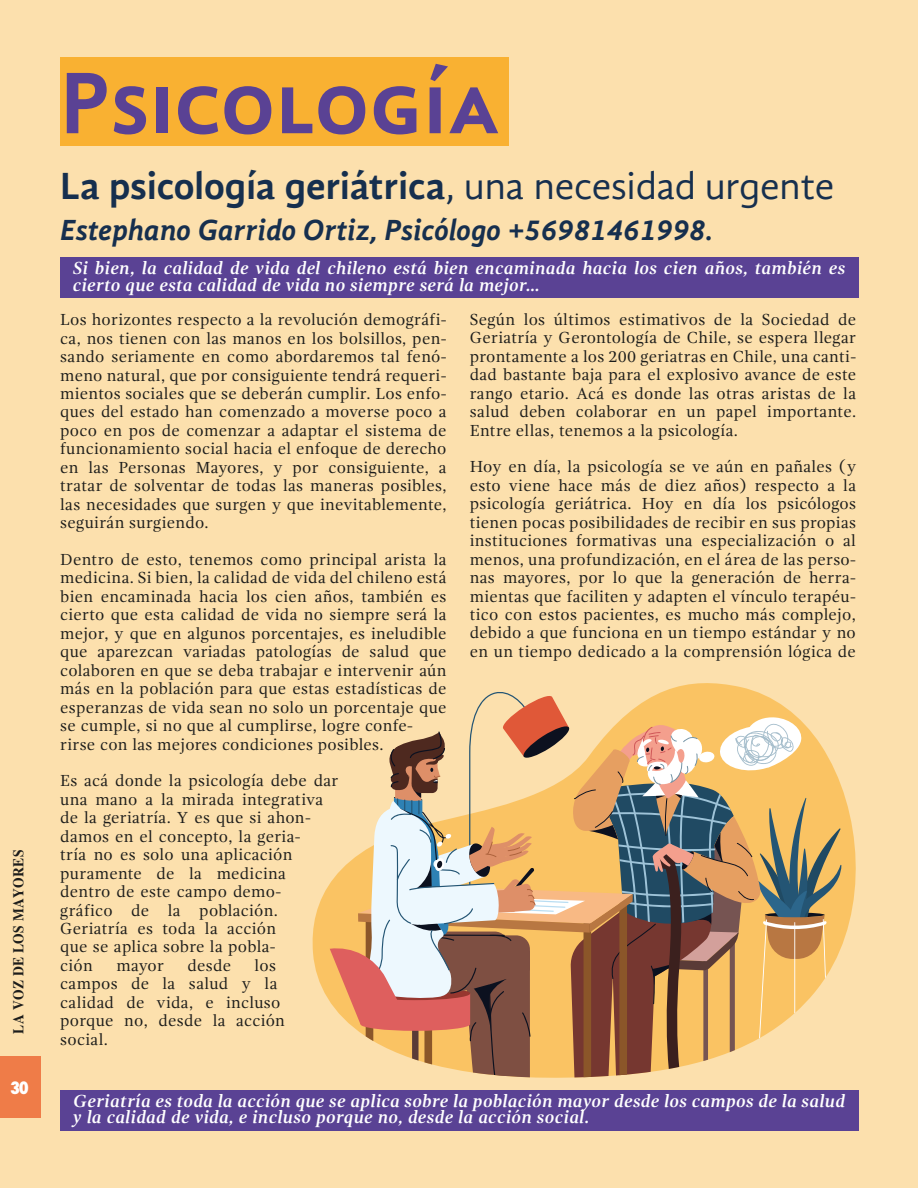
<style>
.page{position:relative;width:918px;height:1188px;background:#fce0ad}
.page>*{position:absolute;margin:0;border:0;box-sizing:border-box;transform-origin:0 0}
.t1{font:700 90px "Gandhi Sans";color:#5a4294}
.t2{font:700 39px "Gandhi Sans";color:#162f4e}
.t3{font:italic 700 30px "Gandhi Sans";color:#162f4e}
.t4{font:italic 700 18px/16.5px "Gandhi Serif";letter-spacing:.02em;color:#fff}
.t5{font:16.5px/18.5px "Gandhi Serif";letter-spacing:.02em;color:#1d1d1b;text-align:justify}
.t6{font:800 condensed 16.5px "Futura";color:#fff}
.t7{font:700 15px "Times";letter-spacing:.025em;color:#1d1d1b;scale:.9 1}
.s1{font-weight:400}
</style>
<div class="page">
<div style="left:60px;top:58px;width:449px;height:88px;background:#f9b132"></div>
<div style="left:60px;top:1090px;width:798px;height:41px;background:#5a4294"></div>
<div style="left:60px;top:257px;width:798px;height:41px;background:#5a4294"></div>
<svg style="left:313px;top:683px;width:543px;height:395px"></svg>
<svg style="left:330px;top:689px;width:511px;height:388px"></svg>
<div style="left:0;top:1057px;width:40px;height:61px;background:#ef7c48"></div>
<p class="t7" style="left:10px;top:1034px;width:206px;rotate:-90deg">LA VOZ DE LOS MAYORES</p>
<p class="t6" style="left:10px;top:1077px;width:20px">30</p>
<h1 class="t1" style="left:60px;top:51px;width:442px">Psicología</h1>
<h2 class="t2" style="left:60px;top:164px;width:776px">La psicología geriátrica<span class="s1">, una necesidad urgente</span></h2>
<h3 class="t3" style="left:60px;top:212px;width:655px">Estephano Garrido Ortiz, Psicólogo +56981461998.</h3>
<p class="t4" style="left:73px;top:260px;width:774px">Si bien, la calidad de vida del chileno está bien encaminada hacia los cien años, también es cierto que esta calidad de vida no siempre será la mejor…</p>
<p class="t5" style="left:60px;top:311px;width:388px">Los horizontes respecto a la revolución demográfi&shy;ca, nos tienen con las manos en los bolsillos, pen&shy;sando seriamente en como abordaremos tal fenó&shy;meno natural, que por consiguiente tendrá requeri&shy;mientos sociales que se deberán cumplir. Los enfo&shy;ques del estado han comenzado a moverse poco a poco en pos de comenzar a adaptar el sistema de funcionamiento social hacia el enfoque de derecho en las Personas Mayores, y por consiguiente, a tratar de solventar de todas las maneras posibles, las necesidades que surgen y que inevitablemente, seguirán surgiendo.</p>
<p class="t5" style="left:60px;top:550px;width:388px;text-align:left">Dentro de esto, tenemos como principal arista la medicina. Si bien, la calidad de vida del chileno está bien encaminada hacia los cien años, también es cierto que esta calidad de vida no siempre será la mejor, y que en algunos porcentajes, es ineludible que aparezcan variadas patologías de salud que colaboren en que se deba trabajar e intervenir aún más en la población para que estas estadísticas de esperanzas de vida sean no solo un porcentaje que se cumple, si no que al cumplirse, logre confe&shy;rirse con las mejores condiciones posibles.</p>
<p class="t5" style="left:60px;top:772px;width:280px;text-align:left">Es acá donde la psicología debe dar una mano a la mirada integrativa de la geriatría. Y es que si ahon&shy;damos en el concepto, la geria-<br>tría no es solo una aplicación puramente de la medicina dentro de este campo demo-<br>gráfico de la población.<br>Geriatría es toda la acción<br>que se aplica sobre la pobla-<br>ción</p>
<p class="t5" style="left:60px;top:956px;width:226px;text-align:left;text-indent:194px">los campos de la salud y la calidad de vida, e incluso porque no, desde la acción social.</p>
<p class="t5" style="left:116px;top:956px;width:49px">mayor</p>
<p class="t5" style="left:188px;top:956px;width:45px">desde</p>
<p class="t5" style="left:470px;top:310px;width:388px">Según los últimos estimativos de la Sociedad de Geriatría y Gerontología de Chile, se espera llegar prontamente a los 200 geriatras en Chile, una canti&shy;dad bastante baja para el explosivo avance de este rango etario. Acá es donde las otras aristas de la salud deben colaborar en un papel importante.<br>Entre ellas, tenemos a la psicología.</p>
<p class="t5" style="left:470px;top:458px;width:388px">Hoy en día, la psicología se ve aún en pañales (y esto viene hace más de diez años) respecto a la psicología geriátrica. Hoy en día los psicólogos tienen pocas posibilidades de recibir en sus propias instituciones formativas una especialización o al menos, una profundización, en el área de las perso&shy;nas mayores, por lo que la generación de herra&shy;mientas que faciliten y adapten el vínculo terapéu&shy;tico con estos pacientes, es mucho más complejo, debido a que funciona en un tiempo estándar y no en un tiempo dedicado a la comprensión lógica de</p>
<p class="t4" style="left:73px;top:1093px;width:774px">Geriatría es toda la acción que se aplica sobre la población mayor desde los campos de la salud y la calidad de vida, e incluso porque no, desde la acción social.</p>
</div>
